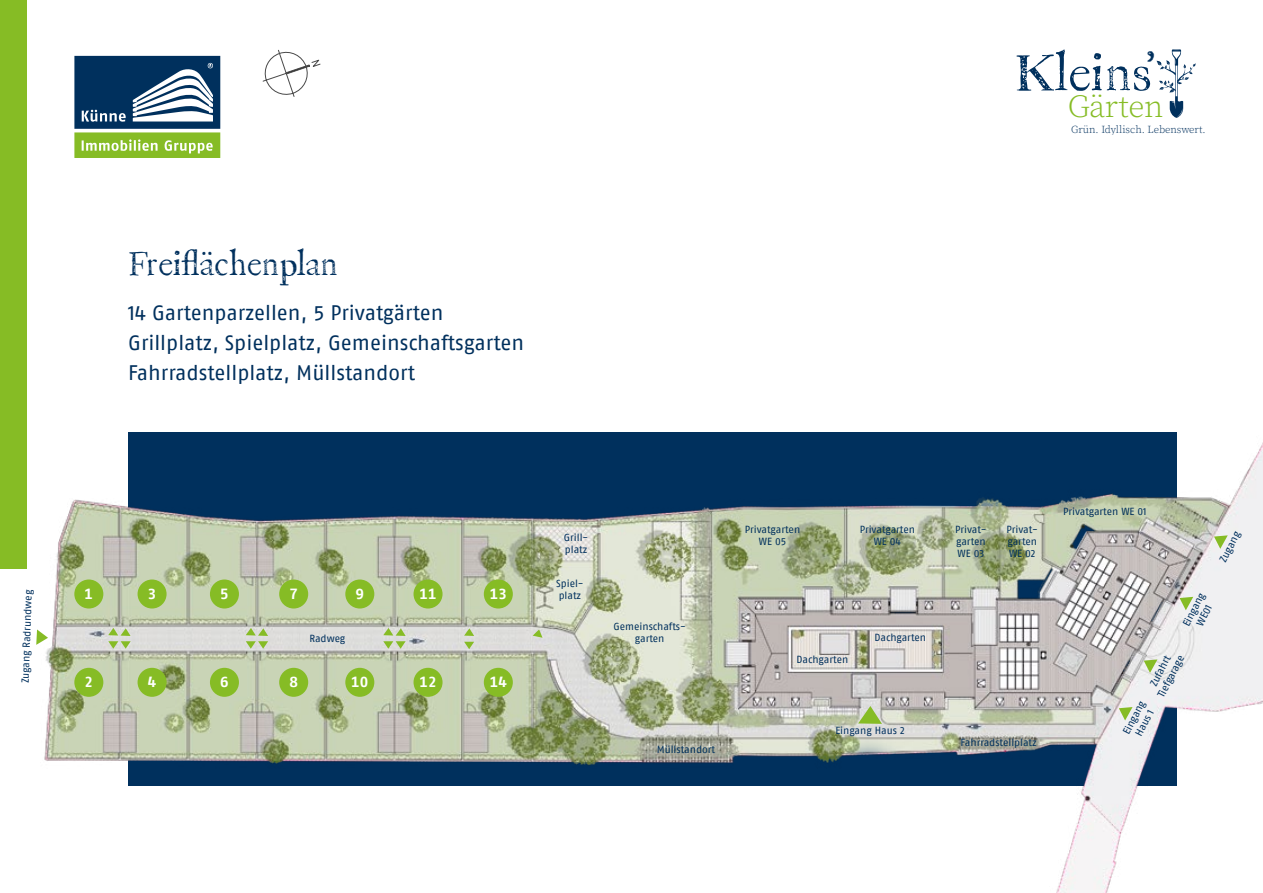
<style>
.page{position:relative;width:1263px;height:893px;background:#fff}
.page>*{position:absolute;margin:0;border:0;box-sizing:border-box;transform-origin:0 0}
.t1{font:50.55px "P22 Franklin Caslon";color:#00305d}
.t2{font:39.9px "P22 Franklin Caslon";color:#00305d}
.t3{font:33px "P22 Franklin Caslon";color:#00305d}
.t4{font:300 31.95px "Source Serif Pro";letter-spacing:-.01em;color:#86bc25}
.t5{font:21px/30px "Fago No Regular LF";color:#00305d}
.t6{font:700 14.7px "Fago Offc Pro";color:#fff}
.t7{font:300 10.65px "Source Serif Pro";color:#00305d}
.t8{font:10.35px/11.9px "Fago No Regular LF";letter-spacing:-.005em;color:#00305d;text-align:center}
</style>
<div class="page">
<div style="left:0;top:0;width:27px;height:569px;background:#86bc25"></div>
<svg style="left:74px;top:56px;width:146px;height:102px"></svg>
<svg style="left:1156px;top:49px;width:40px;height:69px"></svg>
<svg style="left:263px;top:50px;width:57px;height:47px"></svg>
<img style="left:44px;top:432px;width:1219px;height:461px">
<div style="left:74px;top:579px;width:29px;height:29px;background:#86bc25;border-radius:50%"></div>
<div style="left:74px;top:668px;width:29px;height:29px;background:#86bc25;border-radius:50%"></div>
<div style="left:138px;top:579px;width:29px;height:29px;background:#86bc25;border-radius:50%"></div>
<div style="left:138px;top:668px;width:29px;height:29px;background:#86bc25;border-radius:50%"></div>
<div style="left:210px;top:579px;width:29px;height:29px;background:#86bc25;border-radius:50%"></div>
<div style="left:210px;top:668px;width:29px;height:29px;background:#86bc25;border-radius:50%"></div>
<div style="left:279px;top:579px;width:29px;height:29px;background:#86bc25;border-radius:50%"></div>
<div style="left:279px;top:668px;width:29px;height:29px;background:#86bc25;border-radius:50%"></div>
<div style="left:345px;top:579px;width:29px;height:29px;background:#86bc25;border-radius:50%"></div>
<div style="left:345px;top:668px;width:29px;height:29px;background:#86bc25;border-radius:50%"></div>
<div style="left:413px;top:579px;width:29px;height:29px;background:#86bc25;border-radius:50%"></div>
<div style="left:413px;top:668px;width:29px;height:29px;background:#86bc25;border-radius:50%"></div>
<div style="left:484px;top:579px;width:29px;height:29px;background:#86bc25;border-radius:50%"></div>
<div style="left:484px;top:668px;width:29px;height:29px;background:#86bc25;border-radius:50%"></div>
<svg style="left:858px;top:706px;width:24px;height:18px"></svg>
<svg style="left:1119px;top:707px;width:13px;height:13px"></svg>
<svg style="left:1144px;top:659px;width:13px;height:14px"></svg>
<svg style="left:36px;top:629px;width:12px;height:16px"></svg>
<svg style="left:464px;top:628px;width:10px;height:8px"></svg>
<svg style="left:533px;top:629px;width:9px;height:9px"></svg>
<svg style="left:108px;top:628px;width:23px;height:21px"></svg>
<svg style="left:246px;top:628px;width:22px;height:21px"></svg>
<svg style="left:383px;top:628px;width:23px;height:21px"></svg>
<svg style="left:464px;top:642px;width:10px;height:7px"></svg>
<svg style="left:1179px;top:597px;width:14px;height:13px"></svg>
<svg style="left:1214px;top:535px;width:14px;height:14px"></svg>
<h3 class="t3" style="left:127px;top:247px;width:212px">Freiflächenplan</h3>
<h3 class="t5" style="left:128px;top:298px;width:398px">14 Gartenparzellen, 5 Privatgärten<br>Grillplatz, Spielplatz, Gemeinschaftsgarten<br>Fahrradstellplatz, Müllstandort</h3>
<p class="t8" style="left:564px;top:531px;width:26px;text-align:left">Grill&shy;platz</p>
<h1 class="t1" style="left:1015px;top:46px;width:138px">Kleins</h1>
<p class="t7" style="left:1071px;top:125px;width:136px">Grün. Idyllisch. Lebenswert.</p>
<h2 class="t2" style="left:1145px;top:43px;width:12px">’</h2>
<h3 class="t4" style="left:1068px;top:93px;width:97px">Gärten</h3>
<p class="t8" style="left:745px;top:523px;width:57px">Privatgarten<br>WE 05</p>
<p class="t8" style="left:860px;top:523px;width:57px">Privatgarten<br>WE 04</p>
<p class="t8" style="left:955px;top:523px;width:33px;text-align:justify">Privat&shy;garten WE 03</p>
<p class="t8" style="left:1006px;top:523px;width:33px;text-align:justify">Privat&shy;garten WE 02</p>
<p class="t8" style="left:1063px;top:505px;width:85px">Privatgarten WE 01</p>
<p class="t8" style="left:1217px;top:558px;width:34px;rotate:-63deg">Zugang</p>
<p class="t8" style="left:556px;top:578px;width:29px;text-align:left">Spiel&shy;platz</p>
<h3 class="t6" style="left:148px;top:585px;width:10px">3</h3>
<h3 class="t6" style="left:356px;top:585px;width:10px">9</h3>
<h3 class="t6" style="left:490px;top:585px;width:19px">13</h3>
<h3 class="t6" style="left:85px;top:585px;width:10px">1</h3>
<h3 class="t6" style="left:220px;top:585px;width:10px">5</h3>
<h3 class="t6" style="left:289px;top:585px;width:10px">7</h3>
<h3 class="t6" style="left:419px;top:585px;width:19px">11</h3>
<p class="t8" style="left:19px;top:683px;width:95px;rotate:-88deg">Zugang Radrundweg</p>
<p class="t8" style="left:1180px;top:623px;width:38px;rotate:-63deg">Eingang<br>WE01</p>
<p class="t8" style="left:613px;top:620px;width:74px">Gemeinschafts-</p>
<p class="t8" style="left:874px;top:632px;width:53px">Dachgarten</p>
<p class="t8" style="left:309px;top:632px;width:37px">Radweg</p>
<p class="t8" style="left:635px;top:632px;width:31px">garten</p>
<p class="t8" style="left:1144px;top:688px;width:47px;rotate:-63deg">Zufahrt<br>Tiefgarage</p>
<p class="t8" style="left:796px;top:654px;width:53px">Dachgarten</p>
<h3 class="t6" style="left:85px;top:673px;width:10px">2</h3>
<h3 class="t6" style="left:220px;top:673px;width:10px">6</h3>
<h3 class="t6" style="left:289px;top:673px;width:10px">8</h3>
<h3 class="t6" style="left:351px;top:673px;width:19px">10</h3>
<h3 class="t6" style="left:419px;top:673px;width:19px">12</h3>
<h3 class="t6" style="left:148px;top:673px;width:10px">4</h3>
<h3 class="t6" style="left:490px;top:673px;width:19px">14</h3>
<p class="t8" style="left:657px;top:743px;width:60px">Müllstandort</p>
<p class="t8" style="left:835px;top:725px;width:71px">Eingang Haus 2</p>
<p class="t8" style="left:961px;top:737px;width:78px">Fahrradstellplatz</p>
<p class="t8" style="left:1120px;top:731px;width:38px;rotate:-63deg">Eingang<br>Haus 1</p>
</div>
